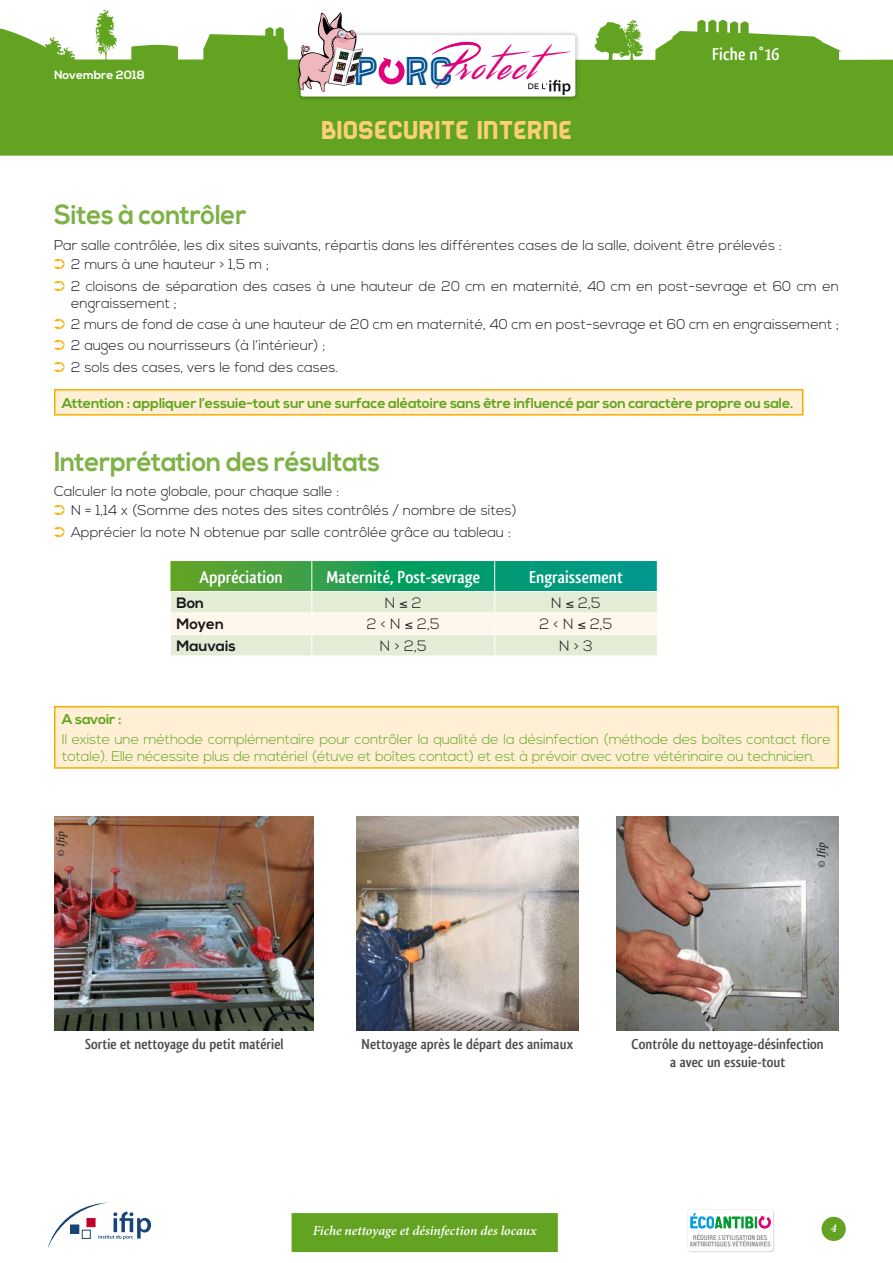
<style>
.page{position:relative;width:893px;height:1263px;background:#fff}
.page>*{position:absolute;margin:0;border:0;box-sizing:border-box;transform-origin:0 0}
.t1{font:39.6px "Streamster";letter-spacing:.1em;color:#e2007a}
.t2{font:30px "Bender Solid";color:#fdcf78}
.t3{font:700 27.3px "Nexa";letter-spacing:-.01em;color:#7eb146;scale:.94 1}
.t4{font:700 18px "Qlassik";color:#fff}
.t5{font:700 15px/18px "Qlassik";color:#4c4c4e;text-align:center}
.t6{font:300 15px "Nexa";color:#1a171c}
.t7{font:700 15px "Nexa";color:#1a171c}
.t8{font:300 14.25px/19.2px "Nexa";color:#1a171c}
.t9{font:300 14.25px/17.1px "Nexa";letter-spacing:-.01em;color:#62a421}
.t10{font:700 14.25px "Nexa";letter-spacing:-.01em;color:#62a421}
.t11{font:italic 600 13.5px "Minion Pro";color:#fff}
.t12{font:700 12px "Nexa";color:#fff}
.t13{font:italic 12px "Minion Pro";color:#1a171c}
.t14{font:italic 600 12px "Minion Pro";color:#fff}
.t15{font:italic 10.5px "Minion Pro";color:#1a171c}
.s1{font-family:"Bender Inline";font-size:46.65px;color:#005393}
.s2{color:#f8ae00}
</style>
<div class="page">
<div style="left:821px;top:1217px;width:25px;height:24px;background:#62a421;border-radius:50%"></div>
<div style="left:292px;top:1213px;width:266px;height:39px;background:#62a421"></div>
<div style="left:688px;top:1210px;width:86px;height:42px;background:#e0e1e2;border-radius:4px"></div>
<svg style="left:687px;top:1209px;width:86px;height:42px;background:#cfe0dd"></svg>
<svg style="left:47px;top:1202px;width:104px;height:46px"></svg>
<svg style="left:0;top:10px;width:893px;height:146px;fill:#62a421"></svg>
<img style="left:294px;top:28px;width:288px;height:74px">
<svg style="left:297px;top:12px;width:278px;height:85px"></svg>
<svg style="left:170px;top:561px;width:488px;height:95px;background:#abd6b6"></svg>
<hr style="left:170px;top:613px;width:142px;height:1px;background:#fff">
<hr style="left:312px;top:613px;width:183px;height:1px;background:#fff">
<hr style="left:495px;top:613px;width:163px;height:1px;background:#fff">
<svg style="left:54px;top:705px;width:785px;height:64px;background:#feeccb"></svg>
<svg style="left:54px;top:389px;width:750px;height:27px;background:#fee8bc"></svg>
<img style="left:617px;top:817px;width:222px;height:213px">
<img style="left:356px;top:817px;width:223px;height:213px">
<img style="left:54px;top:817px;width:260px;height:213px">
<div style="left:54px;top:70px;width:99px;height:32px;background:#62a421"></div>
<div style="left:683px;top:47px;width:126px;height:14px;background:#62a421"></div>
<p class="t12" style="left:54px;top:68px;width:92px">Novembre 2018</p>
<h1 class="t1" style="left:354px;top:42px;width:220px"><span class="s1">P rc</span>Protect</h1>
<h2 class="t2" style="left:321px;top:115px;width:252px">BIOSECURITE INTERNE</h2>
<p class="t4" style="left:712px;top:44px;width:69px">Fiche n°16</p>
<h3 class="t3" style="left:54px;top:199px;width:206px">Sites à contrôler</h3>
<p class="t8" style="left:54px;top:236px;width:730px">Par salle contrôlée, les dix sites suivants, répartis dans les différentes cases de la salle, doivent être prélevés : <span class="s2">➲</span> 2 murs à une hauteur &gt; 1,5 m ;</p>
<p class="t8" style="left:71px;top:278px;width:769px;line-height:17.1px;text-indent:-17px"><span class="s2">➲</span> 2 cloisons de séparation des cases à une hauteur de 20 cm en maternité, 40 cm en post-sevrage et 60 cm en engraissement ;</p>
<p class="t8" style="left:54px;top:314px;width:787px;line-height:21.3px"><span class="s2">➲</span> 2 murs de fond de case à une hauteur de 20 cm en maternité, 40 cm en post-sevrage et 60 cm en engraissement ; <span class="s2">➲</span> 2 auges ou nourrisseurs (à l’intérieur) ;<br><span class="s2">➲</span> 2 sols des cases, vers le fond des cases.</p>
<p class="t10" style="left:62px;top:394px;width:733px">Attention : appliquer l’essuie-tout sur une surface aléatoire sans être influencé par son caractère propre ou sale.</p>
<h3 class="t3" style="left:54px;top:445px;width:348px">Interprétation des résultats</h3>
<p class="t8" style="left:54px;top:482px;width:464px">Calculer la note globale, pour chaque salle :<br><span class="s2">➲</span> N = 1,14 x (Somme des notes des sites contrôlés / nombre de sites)</p>
<p class="t8" style="left:54px;top:523px;width:459px"><span class="s2">➲</span> Apprécier la note N obtenue par salle contrôlée grâce au tableau :</p>
<p class="t4" style="left:199px;top:567px;width:85px">Appréciation</p>
<p class="t4" style="left:326px;top:567px;width:155px">Maternité, Post-sevrage</p>
<p class="t4" style="left:529px;top:567px;width:95px">Engraissement</p>
<p class="t7" style="left:176px;top:594px;width:29px">Bon</p>
<p class="t6" style="left:385px;top:594px;width:38px">N ≤ 2</p>
<p class="t6" style="left:551px;top:594px;width:51px">N ≤ 2,5</p>
<p class="t7" style="left:176px;top:615px;width:49px">Moyen</p>
<p class="t6" style="left:367px;top:616px;width:74px">2 &lt; N ≤ 2,5</p>
<p class="t6" style="left:539px;top:616px;width:74px">2 &lt; N ≤ 2,5</p>
<p class="t7" style="left:176px;top:637px;width:61px">Mauvais</p>
<p class="t6" style="left:380px;top:637px;width:48px">N &gt; 2,5</p>
<p class="t6" style="left:559px;top:637px;width:35px">N &gt; 3</p>
<p class="t10" style="left:62px;top:711px;width:61px">A savoir :</p>
<p class="t9" style="left:62px;top:731px;width:771px">Il existe une méthode complémentaire pour contrôler la qualité de la désinfection (méthode des boîtes contact flore totale). Elle nécessite plus de matériel (étuve et boîtes contact) et est à prévoir avec votre vétérinaire ou technicien.</p>
<p class="t13" style="left:53px;top:847px;width:18px;rotate:-90deg">Ifip</p>
<p class="t15" style="left:54px;top:857px;width:9px;rotate:-90deg">©</p>
<p class="t13" style="left:813px;top:858px;width:18px;rotate:-90deg">Ifip</p>
<p class="t15" style="left:815px;top:867px;width:9px;rotate:-90deg">©</p>
<p class="t5" style="left:85px;top:1035px;width:200px">Sortie et nettoyage du petit matériel</p>
<p class="t5" style="left:362px;top:1035px;width:213px">Nettoyage après le départ des animaux</p>
<p class="t5" style="left:632px;top:1035px;width:194px">Contrôle du nettoyage-désinfection a avec un essuie-tout</p>
<p class="t11" style="left:313px;top:1221px;width:225px">Fiche nettoyage et désinfection des locaux</p>
<p class="t14" style="left:831px;top:1220px;width:7px">4</p>
</div>
